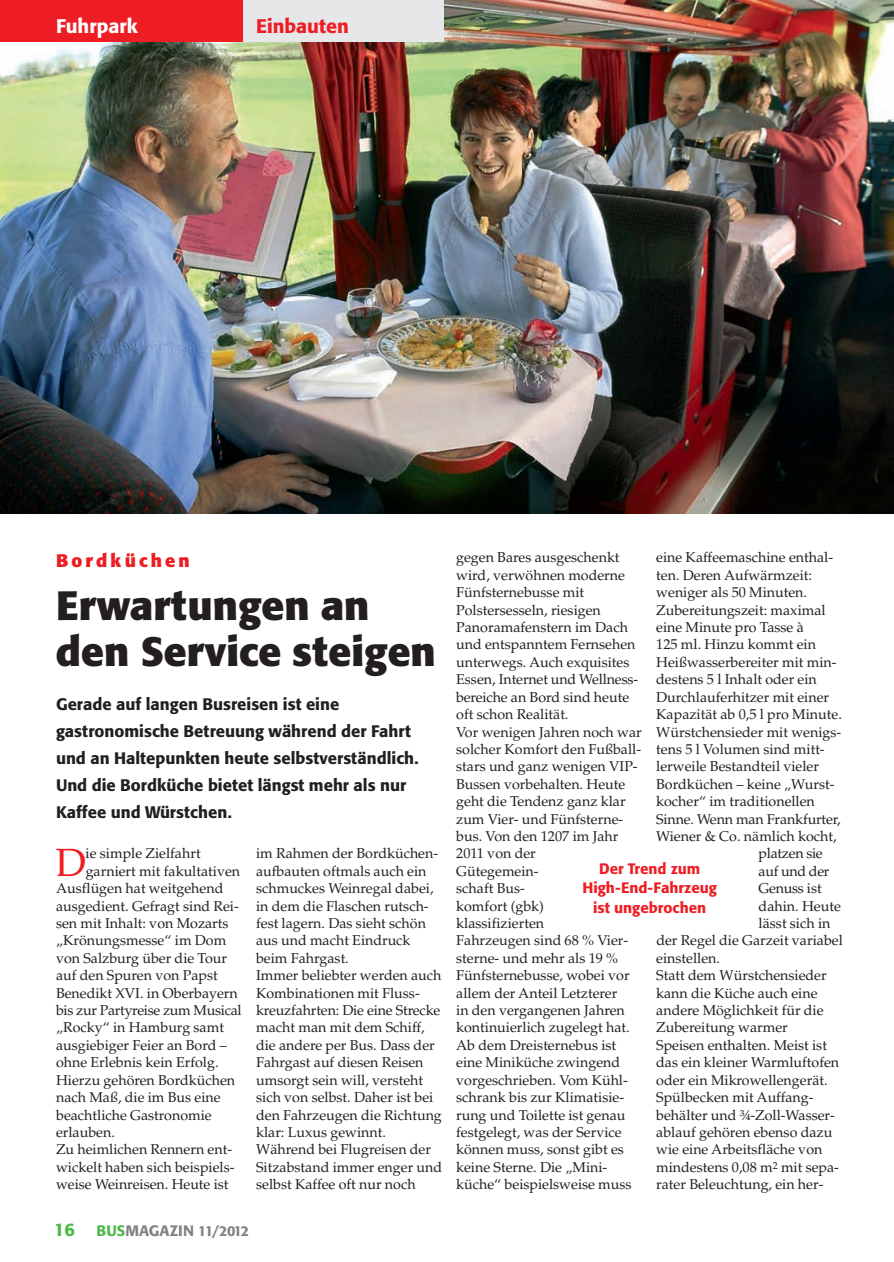
<style>
.page{position:relative;width:894px;height:1262px;background:#fff}
.page>*{position:absolute;margin:0;border:0;box-sizing:border-box;transform-origin:0 0}
.t1{font:700 40.5px/46.5px "Formata BQ";color:#231f20}
.t2{font:39.3px "Palatino";color:#ee1d23}
.t3{font:500 19.5px "Formata BQ";color:#ee1d23}
.t4{font:500 19.5px "Formata BQ";color:#fff}
.t5{font:700 18px "Formata BQ";letter-spacing:.175em;color:#ee1d23}
.t6{font:500 16.5px/27px "Formata BQ";color:#231f20}
.t7{font:500 15px/19.5px "Formata BQ";color:#ee1d23;text-align:center}
.t8{font:500 15px "Formata BQ";color:#808285}
.t9{font:14.25px/17.4px "Palatino";color:#231f20}
.t10{font:14.25px "Palatino";letter-spacing:-.02em;color:#231f20}
.s1{font-size:18px;color:#4cb848}
.s2{color:#4cb848}
.s3{font-size:14.25px}
</style>
<div class="page">
<img style="left:0;top:0;width:893px;height:513px">
<div style="left:0;top:0;width:243px;height:42px;background:#ee1d23"></div>
<div style="left:243px;top:0;width:200px;height:42px;background:#e6e7e9"></div>
<h3 class="t4" style="left:56px;top:15px;width:83px">Fuhrpark</h3>
<h3 class="t3" style="left:256px;top:15px;width:94px">Einbauten</h3>
<p class="t5" style="left:56px;top:550px;width:135px">Bordküchen</p>
<h1 class="t1" style="left:56px;top:582px;width:381px">Erwartungen an den Service steigen</h1>
<p class="t6" style="left:56px;top:691px;width:364px">Gerade auf langen Busreisen ist eine gastronomische Betreuung während der Fahrt und an Haltepunkten heute selbstverständlich.<br>Und die Bordküche bietet längst mehr als nur Kaffee und Würstchen.</p>
<h2 class="t2" style="left:55px;top:847px;width:32px">D</h2>
<p class="t9" style="left:86px;top:846px;width:116px">ie simple Zielfahrt</p>
<p class="t9" style="left:86px;top:863px;width:156px">garniert mit fakultativen</p>
<p class="t9" style="left:56px;top:881px;width:169px">Ausflügen hat weitgehend</p>
<p class="t9" style="left:56px;top:898px;width:184px">ausgedient. Gefragt sind Rei-</p>
<p class="t9" style="left:56px;top:916px;width:174px">sen mit Inhalt: von Mozarts</p>
<p class="t9" style="left:56px;top:933px;width:172px">„Krönungsmesse“ im Dom</p>
<p class="t9" style="left:56px;top:950px;width:172px">von Salzburg über die Tour</p>
<p class="t9" style="left:56px;top:968px;width:163px">auf den Spuren von Papst</p>
<p class="t9" style="left:56px;top:985px;width:183px">Benedikt XVI. in Oberbayern</p>
<p class="t10" style="left:56px;top:1004px;width:187px">bis zur Partyreise zum Musical</p>
<p class="t9" style="left:56px;top:1020px;width:169px">„Rocky“ in Hamburg samt</p>
<p class="t9" style="left:56px;top:1037px;width:172px">ausgiebiger Feier an Bord –</p>
<p class="t9" style="left:56px;top:1055px;width:164px">ohne Erlebnis kein Erfolg.</p>
<p class="t9" style="left:56px;top:1072px;width:180px">Hierzu gehören Bordküchen</p>
<p class="t9" style="left:56px;top:1090px;width:166px">nach Maß, die im Bus eine</p>
<p class="t9" style="left:56px;top:1107px;width:157px">beachtliche Gastronomie</p>
<p class="t9" style="left:56px;top:1124px;width:60px">erlauben.</p>
<p class="t9" style="left:56px;top:1142px;width:177px">Zu heimlichen Rennern ent-</p>
<p class="t9" style="left:56px;top:1159px;width:180px">wickelt haben sich beispiels-</p>
<p class="t9" style="left:56px;top:1177px;width:174px">weise Weinreisen. Heute ist</p>
<p class="t9" style="left:256px;top:846px;width:187px">im Rahmen der Bordküchen&shy;aufbauten oftmals auch ein schmuckes Weinregal dabei, in dem die Flaschen rutsch&shy;fest lagern. Das sieht schön aus und macht Eindruck beim Fahrgast.<br>Immer beliebter werden auch<br>Kombinationen mit Fluss&shy;kreuzfahrten: Die eine Strecke macht man mit dem Schiff, die andere per Bus. Dass der<br>Fahrgast auf diesen Reisen umsorgt sein will, versteht sich von selbst. Daher ist bei den Fahrzeugen die Richtung klar: Luxus gewinnt.<br>Während bei Flugreisen der<br>Sitzabstand immer enger und selbst Kaffee oft nur noch</p>
<p class="t8" style="left:54px;top:1221px;width:197px"><span class="s1">16</span> <span class="s2">BUS</span>MAGAZIN <span class="s3">11/2012</span></p>
<p class="t9" style="left:456px;top:550px;width:187px">gegen Bares ausgeschenkt wird, verwöhnen moderne<br>Fünfsternebusse mit<br>Polstersesseln, riesigen<br>Panoramafenstern im Dach und entspanntem Fernsehen unterwegs. Auch exquisites<br>Essen, Internet und Wellness&shy;bereiche an Bord sind heute oft schon Realität.<br>Vor wenigen Jahren noch war solcher Komfort den Fußball&shy;stars und ganz wenigen VIP-<br>Bussen vorbehalten. Heute geht die Tendenz ganz klar zum Vier- und Fünfsterne&shy;bus. Von den 1207 im Jahr<br>2011 von der<br>Gütegemein-<br>schaft Bus-<br>komfort (gbk)<br>klassifizierten<br>Fahrzeugen sind 68 % Vier&shy;sterne- und mehr als 19 %<br>Fünfsternebusse, wobei vor allem der Anteil Letzterer<br>in den vergangenen Jahren kontinuierlich zugelegt hat.<br>Ab dem Dreisternebus ist eine Miniküche zwingend vorgeschrieben. Vom Kühl&shy;schrank bis zur Klimatisie&shy;rung und Toilette ist genau festgelegt, was der Service können muss, sonst gibt es keine Sterne. Die „Mini&shy;küche“ beispielsweise muss</p>
<p class="t9" style="left:656px;top:550px;width:178px">eine Kaffeemaschine enthal-</p>
<p class="t9" style="left:656px;top:568px;width:157px">ten. Deren Aufwärmzeit:</p>
<p class="t9" style="left:656px;top:585px;width:152px">weniger als 50 Minuten.</p>
<p class="t9" style="left:656px;top:602px;width:171px">Zubereitungszeit: maximal</p>
<p class="t9" style="left:656px;top:620px;width:149px">eine Minute pro Tasse à</p>
<p class="t9" style="left:656px;top:637px;width:161px">125 ml. Hinzu kommt ein</p>
<p class="t9" style="left:656px;top:655px;width:182px">Heißwasserbereiter mit min-</p>
<p class="t9" style="left:656px;top:672px;width:162px">destens 5 l Inhalt oder ein</p>
<p class="t9" style="left:656px;top:689px;width:174px">Durchlauferhitzer mit einer</p>
<p class="t9" style="left:656px;top:707px;width:187px">Kapazität ab 0,5 l pro Minute.</p>
<p class="t9" style="left:656px;top:724px;width:186px">Würstchensieder mit wenigs-</p>
<p class="t9" style="left:656px;top:742px;width:170px">tens 5 l Volumen sind mitt-</p>
<p class="t9" style="left:656px;top:759px;width:164px">lerweile Bestandteil vieler</p>
<p class="t9" style="left:656px;top:776px;width:180px">Bordküchen – keine „Wurst-</p>
<p class="t9" style="left:656px;top:794px;width:160px">kocher“ im traditionellen</p>
<p class="t9" style="left:656px;top:811px;width:186px">Sinne. Wenn man Frankfurter,</p>
<p class="t9" style="left:656px;top:829px;width:182px">Wiener &amp; Co. nämlich kocht,</p>
<p class="t10" style="left:758px;top:848px;width:66px">platzen sie</p>
<p class="t10" style="left:758px;top:865px;width:72px">auf und der</p>
<p class="t10" style="left:758px;top:882px;width:65px">Genuss ist</p>
<p class="t9" style="left:758px;top:898px;width:84px">dahin. Heute</p>
<p class="t9" style="left:758px;top:916px;width:73px">lässt sich in</p>
<p class="t9" style="left:656px;top:933px;width:188px">der Regel die Garzeit variabel</p>
<p class="t9" style="left:656px;top:950px;width:65px">einstellen.</p>
<p class="t9" style="left:656px;top:968px;width:172px">Statt dem Würstchensieder</p>
<p class="t9" style="left:656px;top:985px;width:163px">kann die Küche auch eine</p>
<p class="t9" style="left:656px;top:1003px;width:169px">andere Möglichkeit für die</p>
<p class="t9" style="left:656px;top:1020px;width:133px">Zubereitung warmer</p>
<p class="t9" style="left:656px;top:1037px;width:172px">Speisen enthalten. Meist ist</p>
<p class="t9" style="left:656px;top:1055px;width:184px">das ein kleiner Warmluftofen</p>
<p class="t9" style="left:656px;top:1072px;width:173px">oder ein Mikrowellengerät.</p>
<p class="t9" style="left:656px;top:1090px;width:159px">Spülbecken mit Auffang-</p>
<p class="t9" style="left:656px;top:1107px;width:180px">behälter und ¾-Zoll-Wasser-</p>
<p class="t9" style="left:656px;top:1124px;width:177px">ablauf gehören ebenso dazu</p>
<p class="t9" style="left:656px;top:1142px;width:168px">wie eine Arbeitsfläche von</p>
<p class="t9" style="left:656px;top:1159px;width:184px">mindestens 0,08 m<sup>2</sup> mit sepa-</p>
<p class="t9" style="left:655px;top:1177px;width:169px">rater Beleuchtung, ein her-</p>
<p class="t7" style="left:582px;top:859px;width:136px">Der Trend zum<br>High-End-Fahrzeug ist ungebrochen</p>
</div>
